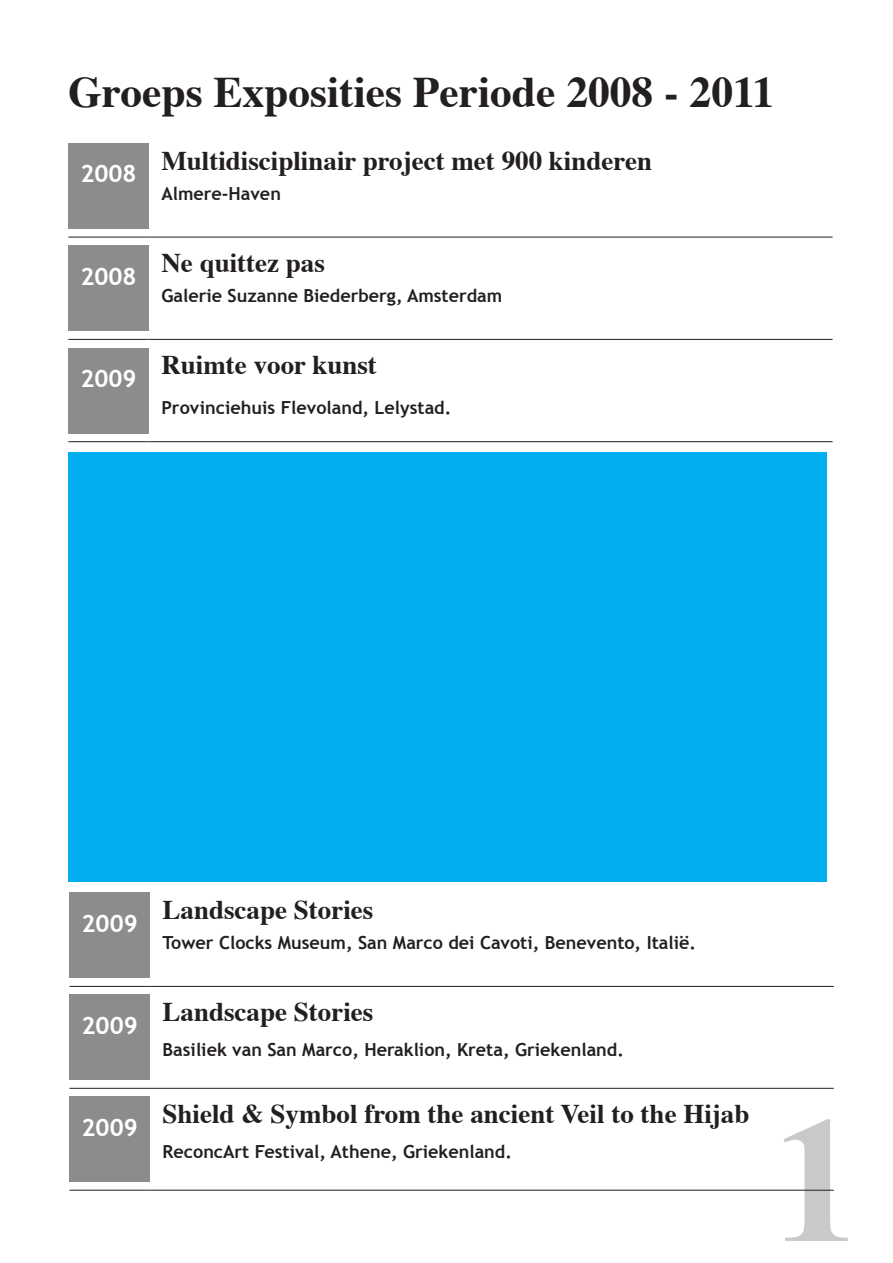
<style>
.page{position:relative;width:893px;height:1263px;background:#fff}
.page>*{position:absolute;margin:0;border:0;box-sizing:border-box;transform-origin:0 0}
.t1{font:700 180px "Times New Roman";color:#c7c9cb}
.Groeps_Exposities{font:700 43.5px "Times";color:#231f20}
.Titel{font:700 27px "Times";color:#231f20}
.Tabel_jaartal{font:700 24px "Trebuchet MS";color:#fff}
.Subkop{font:700 18px "Trebuchet MS";color:#231f20}
</style>
<div class="page">
<div style="left:70px;top:893px;width:80px;height:85px;background:#8a8c8e"></div>
<hr style="left:150px;top:986px;width:684px;height:1px;background:#231f20">
<hr style="left:70px;top:986px;width:80px;height:1px;background:#231f20">
<div style="left:68px;top:348px;width:81px;height:85px;background:#8a8c8e"></div>
<hr style="left:149px;top:441px;width:684px;height:1px;background:#231f20">
<hr style="left:68px;top:441px;width:81px;height:1px;background:#231f20">
<div style="left:70px;top:1097px;width:80px;height:85px;background:#8a8c8e"></div>
<hr style="left:150px;top:1190px;width:684px;height:1px;background:#231f20">
<hr style="left:70px;top:1190px;width:80px;height:1px;background:#231f20">
<div style="left:70px;top:995px;width:80px;height:85px;background:#8a8c8e"></div>
<hr style="left:150px;top:1088px;width:684px;height:1px;background:#231f20">
<hr style="left:70px;top:1088px;width:80px;height:1px;background:#231f20">
<div style="left:68px;top:144px;width:81px;height:85px;background:#8a8c8e"></div>
<hr style="left:149px;top:237px;width:684px;height:1px;background:#231f20">
<hr style="left:68px;top:237px;width:81px;height:1px;background:#231f20">
<div style="left:68px;top:246px;width:81px;height:85px;background:#8a8c8e"></div>
<hr style="left:149px;top:339px;width:684px;height:1px;background:#231f20">
<hr style="left:68px;top:339px;width:81px;height:1px;background:#231f20">
<div style="left:68px;top:452px;width:758px;height:430px;background:#00aeef"></div>
<p class="Groeps_Exposities" style="left:68px;top:50px;width:708px">Groeps Exposities Periode 2008 - 2011</p>
<p class="Tabel_jaartal" style="left:80px;top:159px;width:58px">2008</p>
<p class="Tabel_jaartal" style="left:80px;top:261px;width:58px">2008</p>
<p class="Tabel_jaartal" style="left:80px;top:364px;width:58px">2009</p>
<p class="Titel" style="left:161px;top:135px;width:492px">Multidisciplinair project met 900 kinderen</p>
<p class="Subkop" style="left:161px;top:182px;width:121px">Almere-Haven</p>
<p class="Titel" style="left:161px;top:237px;width:165px">Ne quittez pas</p>
<p class="Subkop" style="left:161px;top:284px;width:342px">Galerie Suzanne Biederberg, Amsterdam</p>
<p class="Titel" style="left:161px;top:339px;width:217px">Ruimte voor kunst</p>
<p class="Subkop" style="left:161px;top:396px;width:291px">Provinciehuis Flevoland, Lelystad.</p>
<p class="Tabel_jaartal" style="left:82px;top:908px;width:58px">2009</p>
<p class="Tabel_jaartal" style="left:82px;top:1010px;width:58px">2009</p>
<p class="Tabel_jaartal" style="left:82px;top:1112px;width:58px">2009</p>
<p class="Titel" style="left:163px;top:884px;width:212px">Landscape Stories</p>
<p class="Subkop" style="left:163px;top:931px;width:535px">Tower Clocks Museum, San Marco dei Cavoti, Benevento, Italië.</p>
<p class="Titel" style="left:163px;top:986px;width:212px">Landscape Stories</p>
<p class="Subkop" style="left:163px;top:1038px;width:463px">Basiliek van San Marco, Heraklion, Kreta, Griekenland.</p>
<p class="Titel" style="left:163px;top:1088px;width:588px">Shield &amp; Symbol from the ancient Veil to the Hijab</p>
<p class="Subkop" style="left:163px;top:1141px;width:351px">ReconcArt Festival, Athene, Griekenland.</p>
<p class="t1" style="left:771px;top:1056px;width:91px">1</p>
</div>
